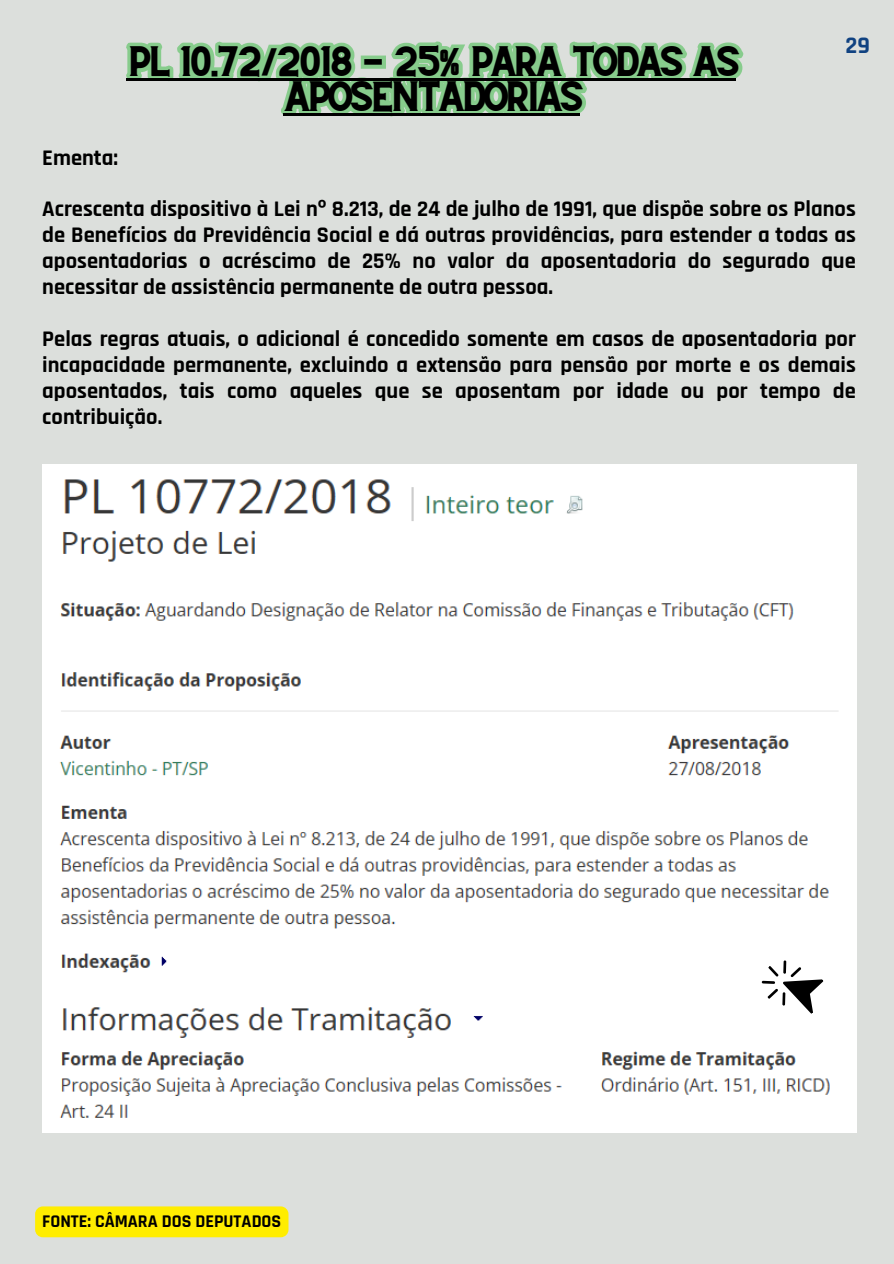
<style>
.page{position:relative;width:894px;height:1264px;background:#fff}
.page>*{position:absolute;margin:0;border:0;box-sizing:border-box;transform-origin:0 0}
.t1{font:30px/34.8px "CS Gordon Vintage";letter-spacing:-.2em;color:#000;text-align:center}
.t2{font:700 24px "Rajdhani";color:#104281}
.t3{font:700 22.5px/25.8px "Rajdhani";color:#000;text-align:justify}
.t4{font:700 18px "Rajdhani";color:#000}
.s1{font-family:"Noto Sans"}
</style>
<div class="page">
<div style="left:0;top:0;width:893px;height:1263px;background:#dcdfdc"></div>
<img style="left:42px;top:464px;width:814px;height:668px">
<svg style="left:760px;top:959px;width:74px;height:55px"></svg>
<svg style="left:126px;top:41px;width:618px;height:41px"></svg>
<svg style="left:277px;top:63px;width:316px;height:54px"></svg>
<hr style="left:127px;top:78px;width:608px;height:3px;background:#000">
<hr style="left:283px;top:113px;width:296px;height:3px;background:#000">
<div style="left:35px;top:1206px;width:253px;height:31px;background:#ffed00;border-radius:8px"></div>
<h1 class="t1" style="left:127px;top:48px;width:616px">PL 10.72/2018 - 25% PARA TODAS AS<br>APOSENTADORIAS</h1>
<p class="t2" style="left:845px;top:30px;width:26px">29</p>
<p class="t3" style="left:42px;top:145px;width:77px">Ementa:</p>
<p class="t3" style="left:42px;top:197px;width:814px">Acrescenta dispositivo à Lei n<span class="s1">º</span> 8.213, de 24 de julho de 1991, que dispõe sobre os Planos de Benefícios da Previdência Social e dá outras providências, para estender a todas as aposentadorias o acréscimo de 25% no valor da aposentadoria do segurado que necessitar de assistência permanente de outra pessoa.</p>
<p class="t3" style="left:42px;top:326px;width:814px">Pelas regras atuais, o adicional é concedido somente em casos de aposentadoria por incapacidade permanente, excluindo a extensão para pensão por morte e os demais aposentados, tais como aqueles que se aposentam por idade ou por tempo de contribuição.</p>
<p class="t4" style="left:42px;top:1210px;width:240px">FONTE: CÂMARA DOS DEPUTADOS</p>
</div>
